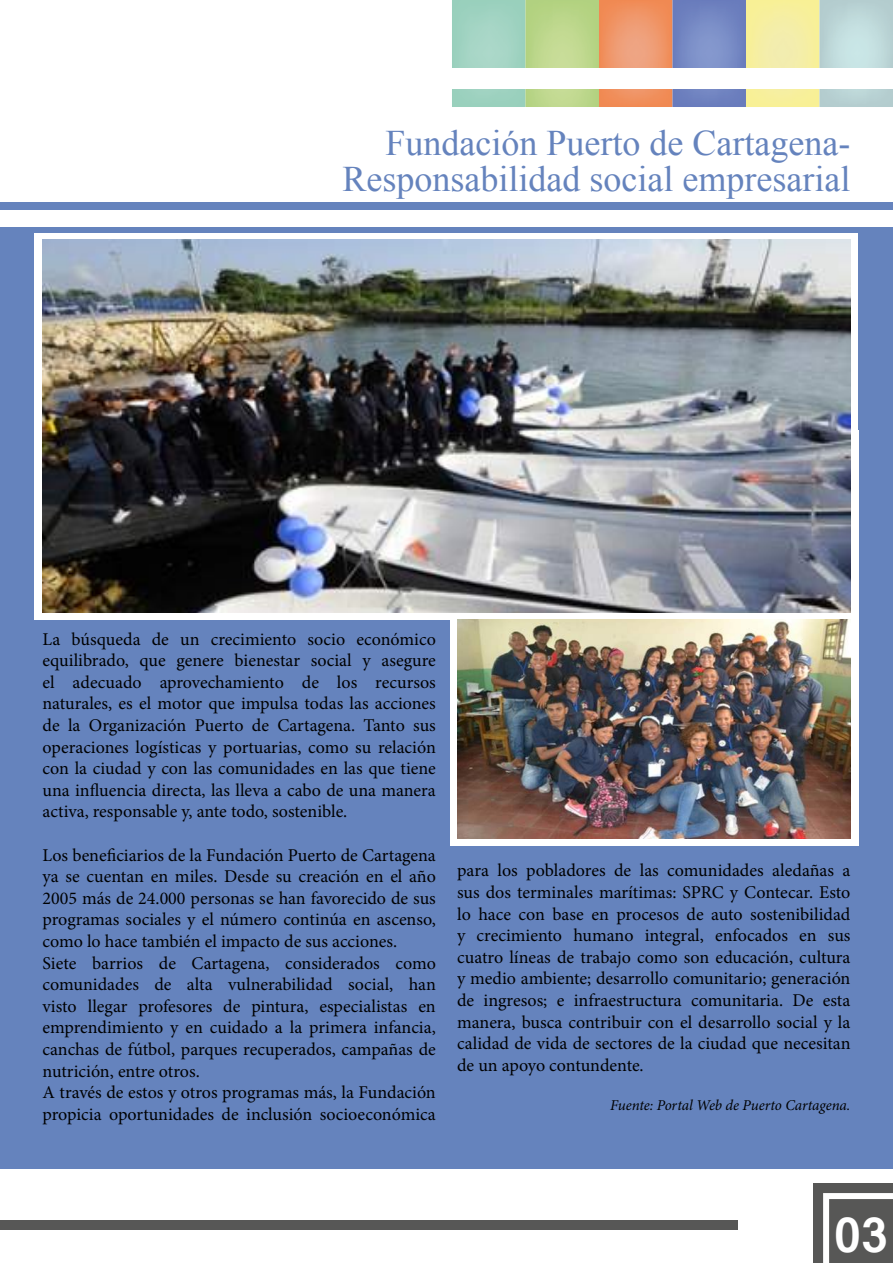
<style>
.page{position:relative;width:893px;height:1263px;background:#fff}
.page>*{position:absolute;margin:0;border:0;box-sizing:border-box;transform-origin:0 0}
.t1{font:700 46.5px "Kartika";color:#fff}
.t2{font:36px/36px "Iskoola Pota";color:#6583bd;text-align:right}
.t3{font:18px/21.6px "Minion Pro";color:#020203;text-align:justify}
.t4{font:italic 15px "Minion Pro";letter-spacing:-.01em;color:#020203}
</style>
<div class="page">
<img style="left:452px;top:0;width:441px;height:107px">
<div style="left:0;top:68px;width:893px;height:20px;background:#fff"></div>
<div style="left:813px;top:1183px;width:80px;height:80px;background:#575756"></div>
<svg style="left:823px;top:1193px;width:70px;height:70px"></svg>
<div style="left:0;top:202px;width:893px;height:7px;background:#6583bd"></div>
<div style="left:0;top:1220px;width:738px;height:9px;background:#575756"></div>
<div style="left:0;top:227px;width:893px;height:942px;background:#6583bd"></div>
<svg style="left:35px;top:233px;width:823px;height:386px;background:#f1f2f3"></svg>
<div style="left:450px;top:430px;width:408px;height:416px;background:#fff"></div>
<img style="left:43px;top:240px;width:807px;height:372px">
<img style="left:457px;top:620px;width:393px;height:219px">
<h2 class="t2" style="left:343px;top:125px;width:509px">Fundación Puerto de Cartagena-<br>Responsabilidad social empresarial</h2>
<p class="t3" style="left:43px;top:628px;width:395px">La búsqueda de un crecimiento socio económico equilibrado, que genere bienestar social y asegure el adecuado aprovechamiento de los recursos naturales, es el motor que impulsa todas las acciones de la Organización Puerto de Cartagena. Tanto sus operaciones logísticas y portuarias, como su relación con la ciudad y con las comunidades en las que tiene una influencia directa, las lleva a cabo de una manera activa, responsable y, ante todo, sostenible.</p>
<p class="t3" style="left:43px;top:844px;width:395px;text-align:left">Los beneficiarios de la Fundación Puerto de Cartagena ya se cuentan en miles. Desde su creación en el año 2005 más de 24.000 personas se han favorecido de sus programas sociales y el número continúa en ascenso, como lo hace también el impacto de sus acciones.<br>Siete barrios de Cartagena, considerados como comunidades de alta vulnerabilidad social, han visto llegar profesores de pintura, especialistas en emprendimiento y en cuidado a la primera infancia, canchas de fútbol, parques recuperados, campañas de nutrición, entre otros.<br>A través de estos y otros programas más, la Fundación propicia oportunidades de inclusión socioeconómica</p>
<p class="t3" style="left:457px;top:860px;width:395px">para los pobladores de las comunidades aledañas a sus dos terminales marítimas: SPRC y Contecar. Esto lo hace con base en procesos de auto sostenibilidad y crecimiento humano integral, enfocados en sus cuatro líneas de trabajo como son educación, cultura y medio ambiente; desarrollo comunitario; generación de ingresos; e infraestructura comunitaria. De esta manera, busca contribuir con el desarrollo social y la calidad de vida de sectores de la ciudad que necesitan de un apoyo contundente.</p>
<p class="t4" style="left:610px;top:1095px;width:242px">Fuente: Portal Web de Puerto Cartagena.</p>
<h1 class="t1" style="left:834px;top:1206px;width:55px">03</h1>
</div>
